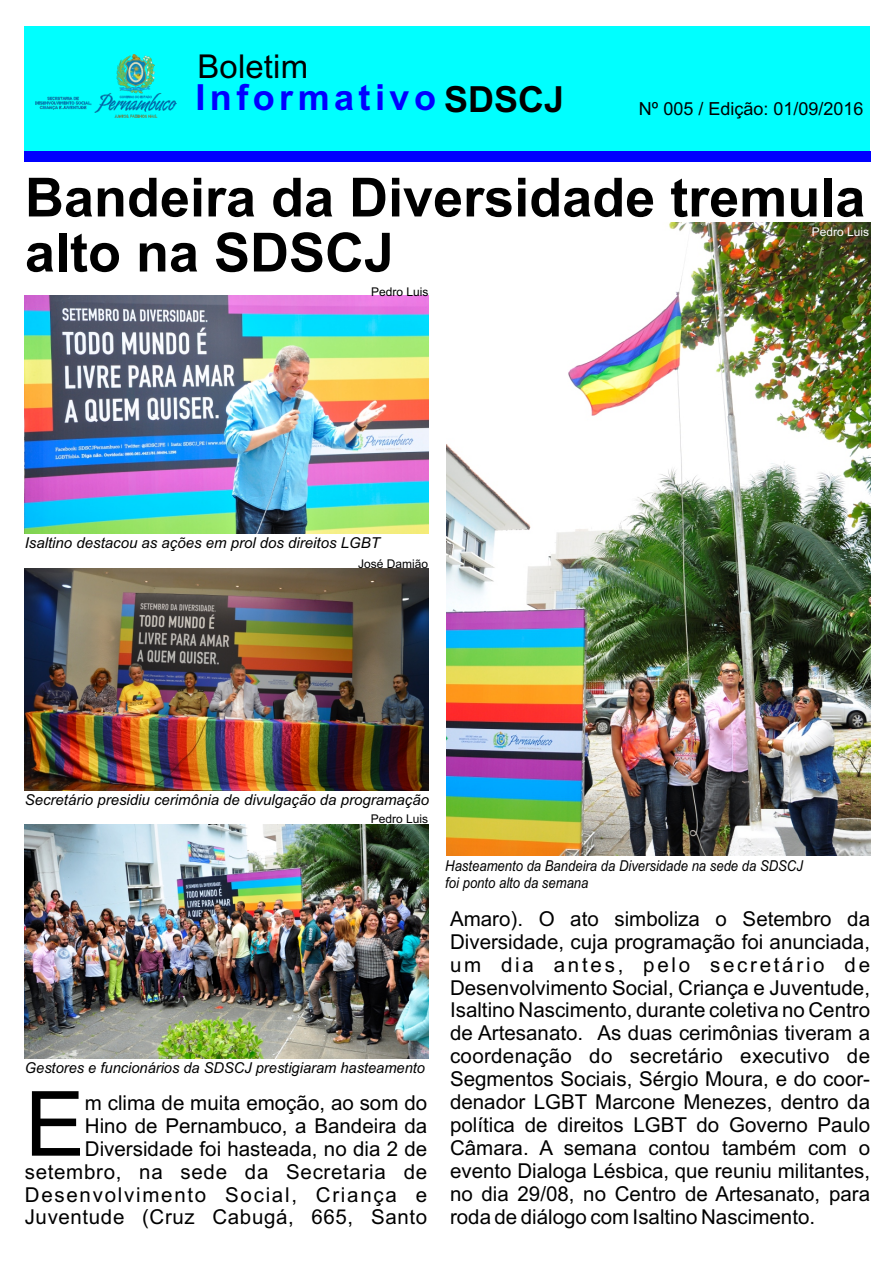
<style>
.page{position:relative;width:893px;height:1263px;background:#fff}
.page>*{position:absolute;margin:0;border:0;box-sizing:border-box;transform-origin:0 0}
.t1{font:90px "Arial";color:#000}
.t2{font:700 54px/55.1px "Arial";color:#000}
.t3{font:700 36px "Arial";letter-spacing:.125em;color:#00f}
.t4{font:32.85px "Arial";letter-spacing:.005em;color:#000}
.t5{font:20.55px/23px "Arial";color:#000;text-align:justify}
.t6{font:20.55px/23px "Arial";letter-spacing:.03em;color:#000;text-align:right}
.t7{font:18px "Arial";color:#000}
.t8{font:italic 15px "Arial";color:#000}
.t9{font:italic 15px/16.8px "Arial";color:#000;scale:.87 1}
.t10{font:12px "Arial";color:#000}
.t11{font:12px "Arial";color:#fff}
.s1{color:#000}
</style>
<div class="page">
<div style="left:25px;top:26px;width:845px;height:125px;background:#0ff"></div>
<img style="left:35px;top:55px;width:142px;height:62px">
<div style="left:24px;top:151px;width:846px;height:11px;background:#00f"></div>
<img style="left:446px;top:222px;width:424px;height:633px">
<img style="left:25px;top:824px;width:404px;height:235px">
<img style="left:25px;top:296px;width:404px;height:237px">
<img style="left:25px;top:568px;width:404px;height:223px">
<h3 class="t4" style="left:198px;top:54px;width:112px">Boletim</h3>
<h3 class="t3" style="left:195px;top:84px;width:370px">Informativo<span class="s1">SDSCJ</span></h3>
<p class="t7" style="left:639px;top:102px;width:226px">Nº 005 / Edição: 01/09/2016</p>
<h2 class="t2" style="left:25px;top:175px;width:842px">Bandeira da Diversidade tremula alto na SDSCJ</h2>
<p class="t11" style="left:812px;top:228px;width:59px">Pedro Luis</p>
<p class="t10" style="left:371px;top:287px;width:59px">Pedro Luis</p>
<p class="t8" style="left:25px;top:537px;width:357px">Isaltino destacou as ações em prol dos direitos LGBT</p>
<p class="t10" style="left:358px;top:559px;width:72px">José Damião</p>
<p class="t8" style="left:25px;top:794px;width:406px">Secretário presidiu cerimônia de divulgação da programação</p>
<p class="t10" style="left:371px;top:814px;width:59px">Pedro Luis</p>
<p class="t8" style="left:25px;top:1062px;width:402px">Gestores e funcionários da SDSCJ prestigiaram hasteamento</p>
<h1 class="t1" style="left:25px;top:1090px;width:62px">E</h1>
<p class="t5" style="left:85px;top:1093px;width:344px">m clima de muita emoção, ao som do</p>
<p class="t6" style="left:25px;top:1116px;width:404px">Hino de Pernambuco, a Bandeira da Diversidade foi hasteada, no dia 2 de setembro, na sede da Secretaria de Desenvolvimento Social, Criança e Juventude (Cruz Cabugá, 665, Santo</p>
<p class="t9" style="left:445px;top:858px;width:413px">Hasteamento da Bandeira da Diversidade na sede da SDSCJ foi ponto alto da semana</p>
<p class="t5" style="left:450px;top:909px;width:422px">Amaro). O ato simboliza o Setembro da Diversidade, cuja programação foi anunciada, um dia antes, pelo secretário de Desenvolvimento Social, Criança e Juventude, Isaltino Nascimento, durante coletiva no Centro de Artesanato. As duas cerimônias tiveram a coordenação do secretário executivo de Segmentos Sociais, Sérgio Moura, e do coor&shy;denador LGBT Marcone Menezes, dentro da política de direitos LGBT do Governo Paulo Câmara. A semana contou também com o evento Dialoga Lésbica, que reuniu militantes, no dia 29/08, no Centro de Artesanato, para roda de diálogo com Isaltino Nascimento.</p>
</div>
